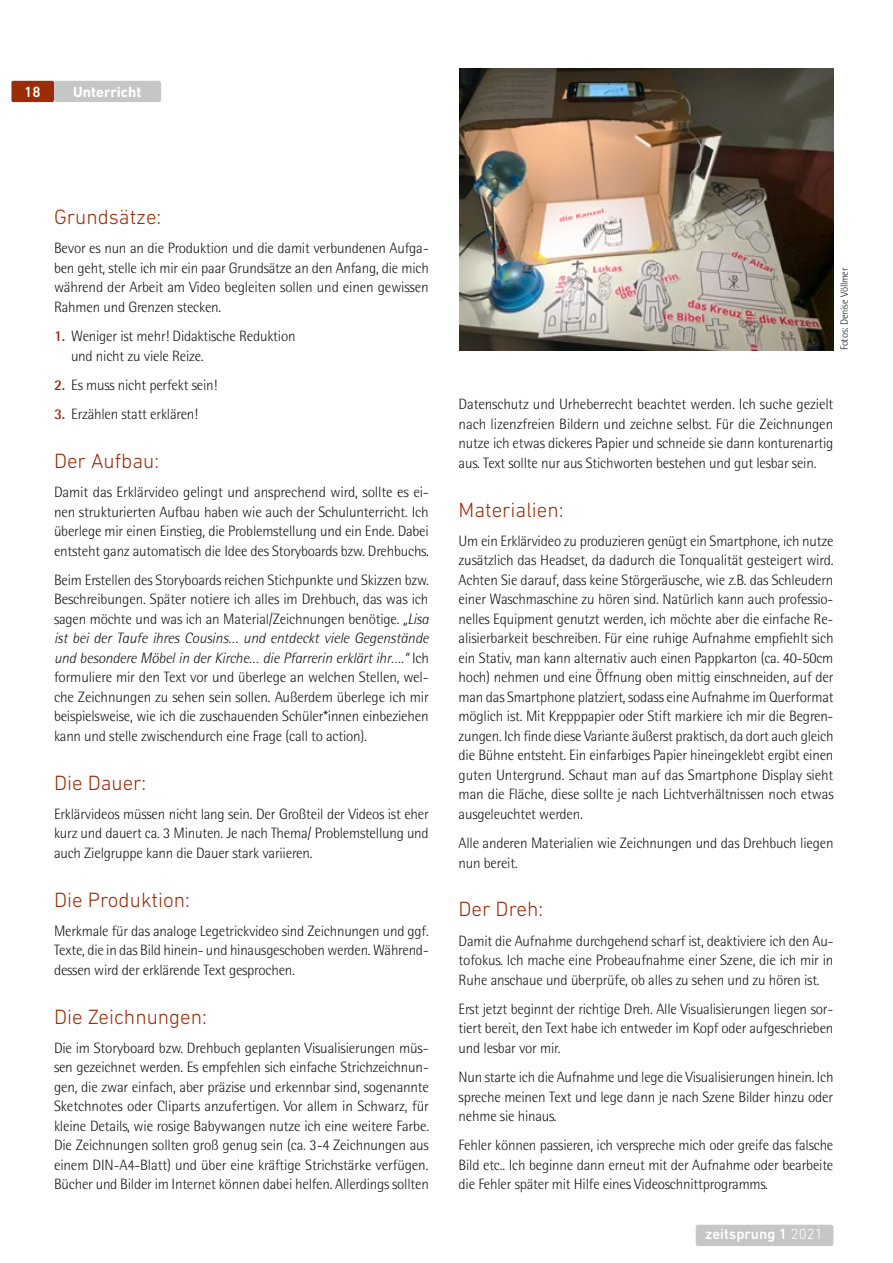
<style>
.page{position:relative;width:893px;height:1263px;background:#fff}
.page>*{position:absolute;margin:0;border:0;box-sizing:border-box;transform-origin:0 0}
.t1{font:300 21px "DIN Next LT Pro";color:#9c2b08}
.t2{font:300 15px/19.5px "Rotis Semi Sans Std";letter-spacing:-.015em;color:#1a1a18;text-align:justify}
.t3{font:500 15px "DIN Next LT Pro";color:#fff}
.t4{font:700 15px "DIN Next LT Pro";color:#fff}
.t5{font:300 10.5px "Rotis Semi Sans Std";letter-spacing:-.015em;color:#1a1a18}
.s1{font-weight:700;color:#9c2b08}
.s2{font-style:italic}
.s3{font-weight:300}
</style>
<div class="page">
<div style="left:11px;top:81px;width:43px;height:21px;background:#9c2b08;border-radius:2px"></div>
<div style="left:54px;top:81px;width:107px;height:21px;background:#c5c6c6;border-radius:3px"></div>
<img style="left:459px;top:68px;width:374px;height:282px">
<div style="left:696px;top:1225px;width:137px;height:21px;background:#c5c6c6;border-radius:3px"></div>
<p class="t3" style="left:24px;top:83px;width:18px">18</p>
<p class="t4" style="left:73px;top:83px;width:70px">Unterricht</p>
<h1 class="t1" style="left:54px;top:205px;width:109px">Grundsätze:</h1>
<p class="t2" style="left:54px;top:238px;width:376px">Bevor es nun an die Produktion und die damit verbundenen Aufga&shy;ben geht, stelle ich mir ein paar Grundsätze an den Anfang, die mich während der Arbeit am Video begleiten sollen und einen gewissen Rahmen und Grenzen stecken.</p>
<p class="t2" style="left:71px;top:326px;width:226px;text-indent:-17px"><span class="s1">1.</span> Weniger ist mehr! Didaktische Reduktion und nicht zu viele Reize.</p>
<p class="t2" style="left:54px;top:375px;width:165px"><span class="s1">2.</span> Es muss nicht perfekt sein!</p>
<p class="t2" style="left:54px;top:404px;width:146px"><span class="s1">3.</span> Erzählen statt erklären!</p>
<h1 class="t1" style="left:54px;top:449px;width:107px">Der Aufbau:</h1>
<p class="t2" style="left:54px;top:482px;width:376px">Damit das Erklärvideo gelingt und ansprechend wird, sollte es ei&shy;nen strukturierten Aufbau haben wie auch der Schulunterricht. Ich überlege mir einen Einstieg, die Problemstellung und ein Ende. Dabei entsteht ganz automatisch die Idee des Storyboards bzw. Drehbuchs.</p>
<p class="t2" style="left:54px;top:570px;width:377px">Beim Erstellen des Storyboards reichen Stichpunkte und Skizzen bzw.<br>Beschreibungen. Später notiere ich alles im Drehbuch, das was ich sagen möchte und was ich an Material/Zeichnungen benötige. <span class="s2">„Lisa ist bei der Taufe ihres Cousins… und entdeckt viele Gegenstände und besondere Möbel in der Kirche… die Pfarrerin erklärt ihr….“</span> Ich formuliere mir den Text vor und überlege an welchen Stellen, wel&shy;che Zeichnungen zu sehen sein sollen. Außerdem überlege ich mir beispielsweise, wie ich die zuschauenden Schüler*innen einbeziehen kann und stelle zwischendurch eine Frage (call to action).</p>
<h1 class="t1" style="left:54px;top:770px;width:94px">Die Dauer:</h1>
<p class="t2" style="left:54px;top:804px;width:376px">Erklärvideos müssen nicht lang sein. Der Großteil der Videos ist eher kurz und dauert ca. 3 Minuten. Je nach Thema/ Problemstellung und auch Zielgruppe kann die Dauer stark variieren.</p>
<h1 class="t1" style="left:54px;top:887px;width:137px">Die Produktion:</h1>
<p class="t2" style="left:54px;top:921px;width:376px">Merkmale für das analoge Legetrickvideo sind Zeichnungen und ggf.<br>Texte, die in das Bild hinein- und hinausgeschoben werden. Während&shy;dessen wird der erklärende Text gesprochen.</p>
<h1 class="t1" style="left:54px;top:1004px;width:154px">Die Zeichnungen:</h1>
<p class="t2" style="left:54px;top:1038px;width:377px">Die im Storyboard bzw. Drehbuch geplanten Visualisierungen müs&shy;sen gezeichnet werden. Es empfehlen sich einfache Strichzeichnun&shy;gen, die zwar einfach, aber präzise und erkennbar sind, sogenannte Sketchnotes oder Cliparts anzufertigen. Vor allem in Schwarz, für kleine Details, wie rosige Babywangen nutze ich eine weitere Farbe.<br>Die Zeichnungen sollten groß genug sein (ca. 3-4 Zeichnungen aus einem DIN-A4-Blatt) und über eine kräftige Strichstärke verfügen.<br>Bücher und Bilder im Internet können dabei helfen. Allerdings sollten</p>
<p class="t5" style="left:838px;top:350px;width:84px;rotate:-90deg">Fotos: Denise Völlmer</p>
<p class="t2" style="left:459px;top:394px;width:376px">Datenschutz und Urheberrecht beachtet werden. Ich suche gezielt nach lizenzfreien Bildern und zeichne selbst. Für die Zeichnungen nutze ich etwas dickeres Papier und schneide sie dann konturenartig aus. Text sollte nur aus Stichworten bestehen und gut lesbar sein.</p>
<h1 class="t1" style="left:459px;top:497px;width:106px">Materialien:</h1>
<p class="t2" style="left:459px;top:531px;width:377px">Um ein Erklärvideo zu produzieren genügt ein Smartphone, ich nutze zusätzlich das Headset, da dadurch die Tonqualität gesteigert wird.<br>Achten Sie darauf, dass keine Störgeräusche, wie z.B. das Schleudern einer Waschmaschine zu hören sind. Natürlich kann auch professio&shy;nelles Equipment genutzt werden, ich möchte aber die einfache Re&shy;alisierbarkeit beschreiben. Für eine ruhige Aufnahme empfiehlt sich ein Stativ, man kann alternativ auch einen Pappkarton (ca. 40-50cm hoch) nehmen und eine Öffnung oben mittig einschneiden, auf der man das Smartphone platziert, sodass eine Aufnahme im Querformat möglich ist. Mit Krepppapier oder Stift markiere ich mir die Begren&shy;zungen. Ich finde diese Variante äußerst praktisch, da dort auch gleich die Bühne entsteht. Ein einfarbiges Papier hineingeklebt ergibt einen guten Untergrund. Schaut man auf das Smartphone Display sieht man die Fläche, diese sollte je nach Lichtverhältnissen noch etwas ausgeleuchtet werden.</p>
<p class="t2" style="left:459px;top:833px;width:376px">Alle anderen Materialien wie Zeichnungen und das Drehbuch liegen nun bereit.</p>
<h1 class="t1" style="left:459px;top:897px;width:86px">Der Dreh:</h1>
<p class="t2" style="left:459px;top:931px;width:376px">Damit die Aufnahme durchgehend scharf ist, deaktiviere ich den Au&shy;tofokus. Ich mache eine Probeaufnahme einer Szene, die ich mir in Ruhe anschaue und überprüfe, ob alles zu sehen und zu hören ist.</p>
<p class="t2" style="left:459px;top:999px;width:376px">Erst jetzt beginnt der richtige Dreh. Alle Visualisierungen liegen sor&shy;tiert bereit, den Text habe ich entweder im Kopf oder aufgeschrieben und lesbar vor mir.</p>
<p class="t2" style="left:459px;top:1067px;width:377px">Nun starte ich die Aufnahme und lege die Visualisierungen hinein. Ich spreche meinen Text und lege dann je nach Szene Bilder hinzu oder nehme sie hinaus.</p>
<p class="t2" style="left:459px;top:1135px;width:376px">Fehler können passieren, ich verspreche mich oder greife das falsche Bild etc.. Ich beginne dann erneut mit der Aufnahme oder bearbeite die Fehler später mit Hilfe eines Videoschnittprogramms.</p>
<p class="t3" style="left:705px;top:1226px;width:119px">zeitsprung 1 <span class="s3">2021</span></p>
</div>
